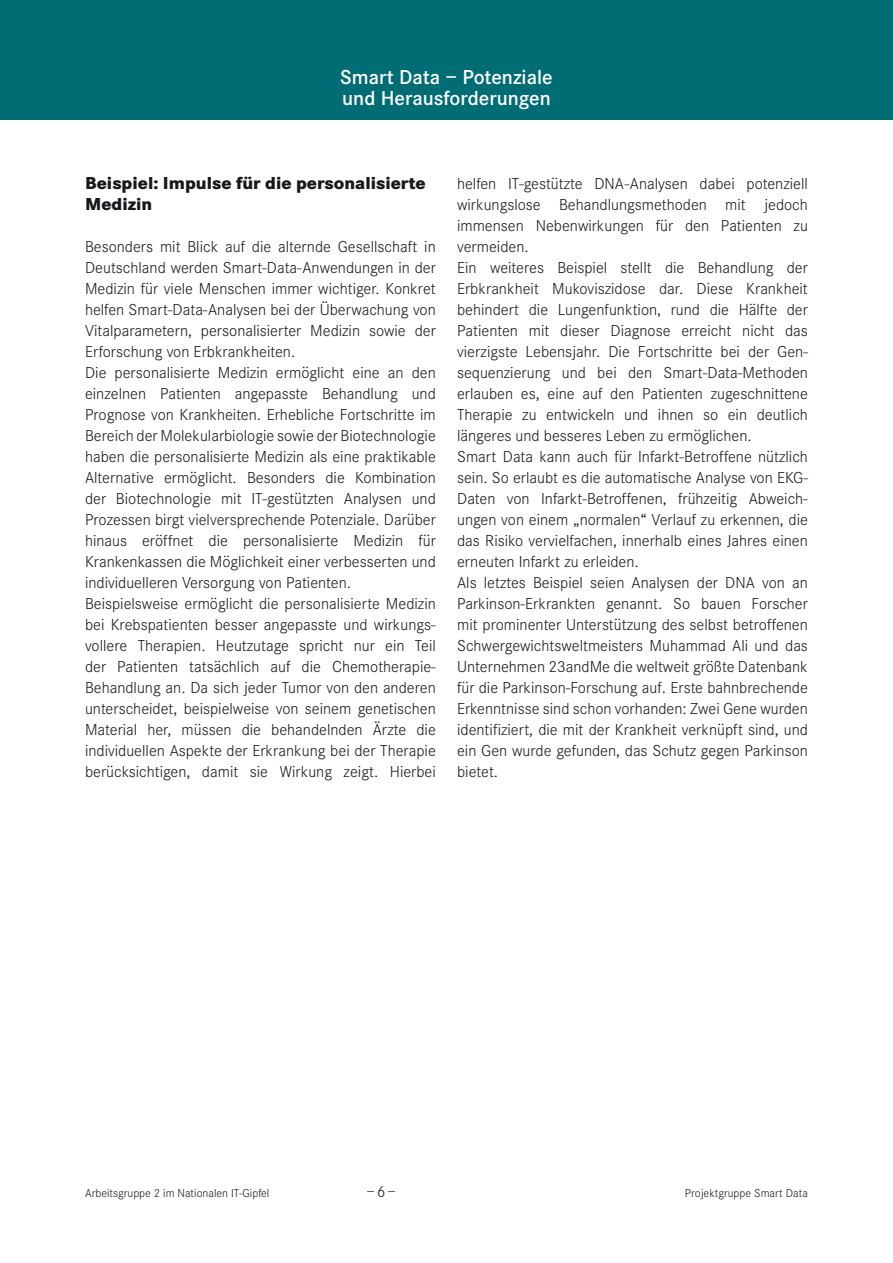
<style>
.page{position:relative;width:893px;height:1263px;background:#fff}
.page>*{position:absolute;margin:0;border:0;box-sizing:border-box;transform-origin:0 0}
.t1{font:600 21px/21px "Corporate S";color:#fff}
.t2{font:800 18px/21px "Corporate S";color:#1a171c}
.t3{font:300 16.5px/21px "Corporate S";color:#1a171c}
.t4{font:300 12px "Corporate S";color:#1a171c}
</style>
<div class="page">
<div style="left:0;top:0;width:893px;height:120px;background:#006c73"></div>
<p class="t1" style="left:340px;top:67px;width:214px">Smart Data – Potenziale und Herausforderungen</p>
<p class="t2" style="left:85px;top:173px;width:342px">Beispiel: Impulse für die personalisierte<br>Medizin</p>
<p class="t3" style="left:85px;top:236px;width:352px">Besonders mit Blick auf die alternde Gesellschaft in Deutschland werden Smart-Data-Anwendungen in der Medizin für viele Menschen immer wichtiger. Konkret helfen Smart-Data-Analysen bei der Überwachung von Vitalparametern, personalisierter Medizin sowie der Erforschung von Erbkrankheiten.<br>Die personalisierte Medizin ermöglicht eine an den einzelnen Patienten angepasste Behandlung und Prognose von Krankheiten. Erhebliche Fortschritte im Bereich der Molekularbiologie sowie der Biotechnologie haben die personalisierte Medizin als eine praktikable Alternative ermöglicht. Besonders die Kombination der Biotechnologie mit IT-gestützten Analysen und Prozessen birgt vielversprechende Potenziale. Darüber hinaus eröffnet die personalisierte Medizin für Krankenkassen die Möglichkeit einer verbesserten und individuelleren Versorgung von Patienten.<br>Beispielsweise ermöglicht die personalisierte Medizin bei Krebspatienten besser angepasste und wirkungs&shy;vollere Therapien. Heutzutage spricht nur ein Teil der Patienten tatsächlich auf die Chemotherapie-Behandlung an. Da sich jeder Tumor von den anderen unterscheidet, beispielweise von seinem genetischen Material her, müssen die behandelnden Ärzte die individuellen Aspekte der Erkrankung bei der Therapie berücksichtigen, damit sie Wirkung zeigt. Hierbei</p>
<p class="t3" style="left:457px;top:173px;width:352px">helfen IT-gestützte DNA-Analysen dabei potenziell wirkungslose Behandlungsmethoden mit jedoch immensen Nebenwirkungen für den Patienten zu vermeiden.<br>Ein weiteres Beispiel stellt die Behandlung der Erbkrankheit Mukoviszidose dar. Diese Krankheit behindert die Lungenfunktion, rund die Hälfte der Patienten mit dieser Diagnose erreicht nicht das vierzigste Lebensjahr. Die Fortschritte bei der Gen&shy;sequenzierung und bei den Smart-Data-Methoden erlauben es, eine auf den Patienten zugeschnittene Therapie zu entwickeln und ihnen so ein deutlich längeres und besseres Leben zu ermöglichen.<br>Smart Data kann auch für Infarkt-Betroffene nützlich sein. So erlaubt es die automatische Analyse von EKG-Daten von Infarkt-Betroffenen, frühzeitig Abweich&shy;ungen von einem „normalen“ Verlauf zu erkennen, die das Risiko vervielfachen, innerhalb eines Jahres einen erneuten Infarkt zu erleiden.<br>Als letztes Beispiel seien Analysen der DNA von an Parkinson-Erkrankten genannt. So bauen Forscher mit prominenter Unterstützung des selbst betroffenen Schwergewichtsweltmeisters Muhammad Ali und das Unternehmen 23andMe die weltweit größte Datenbank für die Parkinson-Forschung auf. Erste bahnbrechende Erkenntnisse sind schon vorhanden: Zwei Gene wurden identifiziert, die mit der Krankheit verknüpft sind, und ein Gen wurde gefunden, das Schutz gegen Parkinson bietet.</p>
<p class="t4" style="left:85px;top:1186px;width:186px">Arbeitsgruppe 2 im Nationalen IT-Gipfel</p>
<p class="t3" style="left:366px;top:1181px;width:31px">–6–</p>
<p class="t4" style="left:685px;top:1186px;width:125px">Projektgruppe Smart Data</p>
</div>
